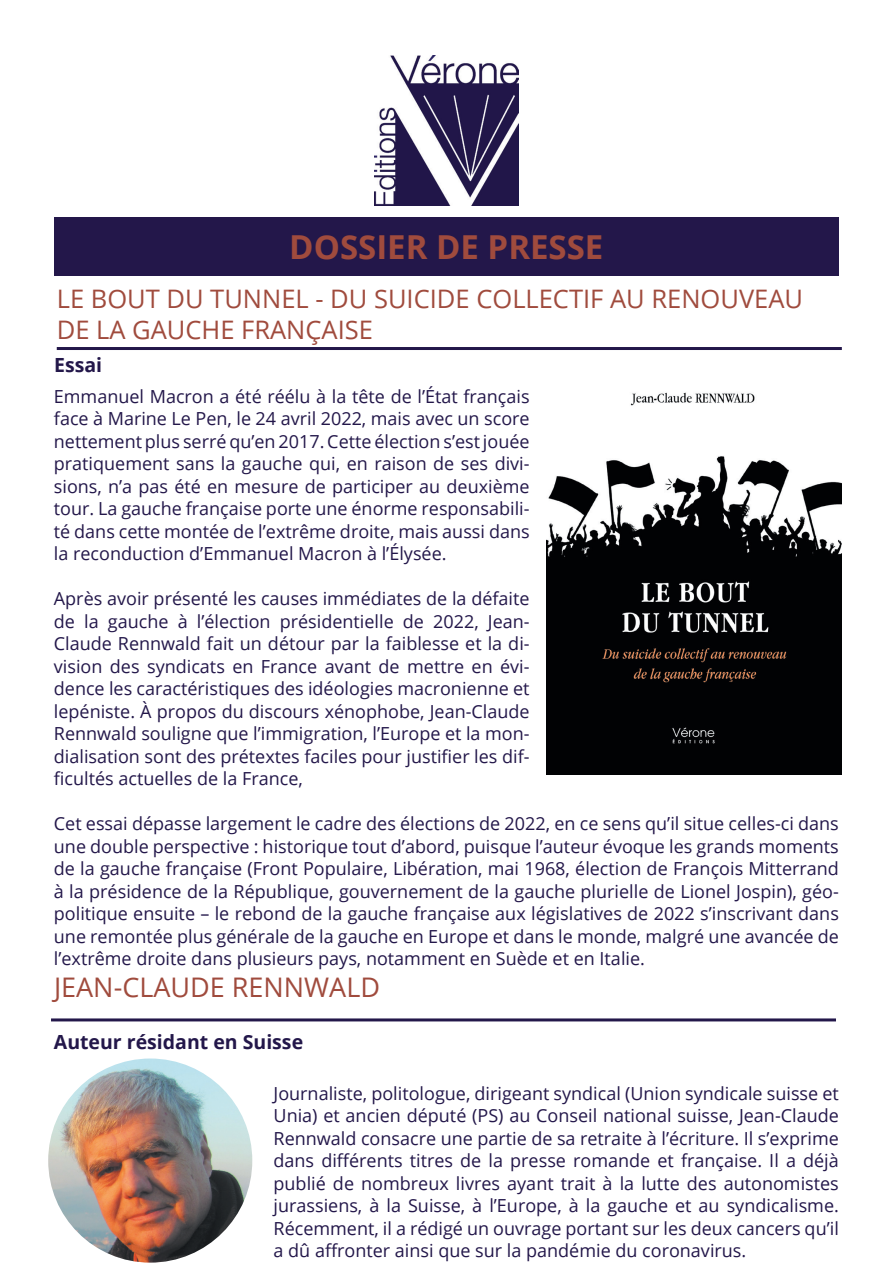
<style>
.page{position:relative;width:893px;height:1263px;background:#fff}
.page>*{position:absolute;margin:0;border:0;box-sizing:border-box;transform-origin:0 0}
.t1{font:700 33px "Open Sans";color:#a04b3d}
.t2{font:27px "Open Sans";color:#a04b3d}
.t3{font:25.5px/30.6px "Open Sans";color:#a04b3d}
.t4{font:700 19.5px "Open Sans";color:#23174a}
.t5{font:18px/22.5px "Open Sans";color:#23174a;text-align:justify}
</style>
<div class="page">
<div style="left:54px;top:217px;width:785px;height:59px;background:#23174a"></div>
<img style="left:547px;top:392px;width:295px;height:383px">
<img style="left:375px;top:55px;width:143px;height:150px">
<hr style="left:57px;top:347px;width:785px;height:3px;background:#23174a">
<hr style="left:51px;top:1018px;width:785px;height:3px;background:#23174a">
<img style="left:48px;top:1058px;width:204px;height:204px;border-radius:102px">
<p class="t1" style="left:289px;top:224px;width:316px">DOSSIER DE PRESSE</p>
<p class="t3" style="left:57px;top:283px;width:748px">LE BOUT DU TUNNEL - DU SUICIDE COLLECTIF AU RENOUVEAU<br>DE LA GAUCHE FRANÇAISE</p>
<p class="t4" style="left:54px;top:351px;width:50px">Essai</p>
<p class="t5" style="left:54px;top:385px;width:477px">Emmanuel Macron a été réélu à la tête de l’État français face à Marine Le Pen, le 24 avril 2022, mais avec un score nettement plus serré qu’en 2017. Cette élection s’est jouée pratiquement sans la gauche qui, en raison de ses divi&shy;sions, n’a pas été en mesure de participer au deuxième tour. La gauche française porte une énorme responsabili&shy;té dans cette montée de l’extrême droite, mais aussi dans la reconduction d’Emmanuel Macron à l’Élysée.</p>
<p class="t5" style="left:54px;top:587px;width:477px">Après avoir présenté les causes immédiates de la défaite de la gauche à l’élection présidentielle de 2022, Jean-Claude Rennwald fait un détour par la faiblesse et la di&shy;vision des syndicats en France avant de mettre en évi&shy;dence les caractéristiques des idéologies macronienne et lepéniste. À propos du discours xénophobe, Jean-Claude Rennwald souligne que l’immigration, l’Europe et la mon&shy;dialisation sont des prétextes faciles pour justifier les dif&shy;ficultés actuelles de la France,</p>
<p class="t5" style="left:54px;top:812px;width:786px">Cet essai dépasse largement le cadre des élections de 2022, en ce sens qu’il situe celles-ci dans une double perspective : historique tout d’abord, puisque l’auteur évoque les grands moments de la gauche française (Front Populaire, Libération, mai 1968, élection de François Mitterrand à la présidence de la République, gouvernement de la gauche plurielle de Lionel Jospin), géo&shy;politique ensuite – le rebond de la gauche française aux législatives de 2022 s’inscrivant dans une remontée plus générale de la gauche en Europe et dans le monde, malgré une avancée de l’extrême droite dans plusieurs pays, notamment en Suède et en Italie.</p>
<p class="t2" style="left:54px;top:968px;width:328px">JEAN-CLAUDE RENNWALD</p>
<p class="t4" style="left:54px;top:1028px;width:251px">Auteur résidant en Suisse</p>
<p class="t5" style="left:274px;top:1082px;width:567px">Journaliste, politologue, dirigeant syndical (Union syndicale suisse et Unia) et ancien député (PS) au Conseil national suisse, Jean-Claude Rennwald consacre une partie de sa retraite à l’écriture. Il s’exprime dans différents titres de la presse romande et française. Il a déjà publié de nombreux livres ayant trait à la lutte des autonomistes jurassiens, à la Suisse, à l’Europe, à la gauche et au syndicalisme.<br>Récemment, il a rédigé un ouvrage portant sur les deux cancers qu’il a dû affronter ainsi que sur la pandémie du coronavirus.</p>
</div>
